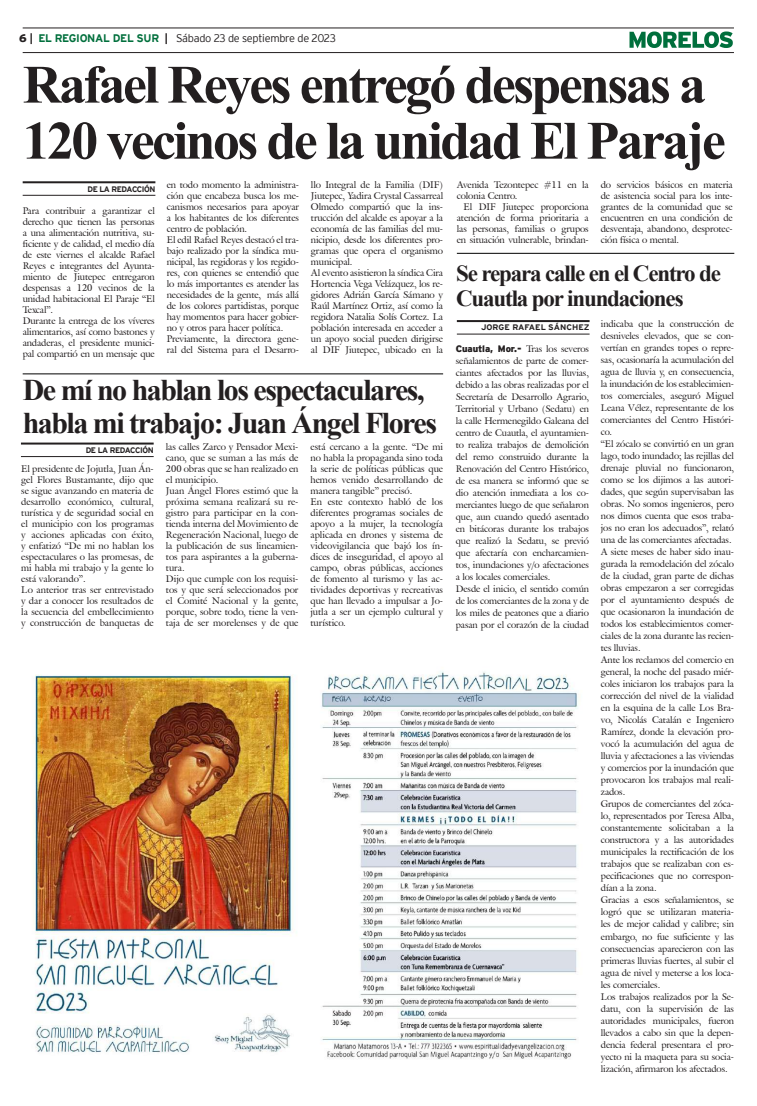
<style>
.page{position:relative;width:757px;height:1106px;background:#fff}
.page>*{position:absolute;margin:0;border:0;box-sizing:border-box;transform-origin:0 0}
.t1{font:700 54px/56px "Times New Roman";letter-spacing:-.05em;color:#231f20}
.t2{font:700 30px/33px "Times New Roman";letter-spacing:-.05em;color:#231f20}
.t3{font:700 23px/25px "Times New Roman";letter-spacing:-.05em;color:#231f20}
.t4{font:300 11px "Interstate";letter-spacing:-.025em;color:#231f20}
.t5{font:9.5px/11px "Galliard IT Cby BT";letter-spacing:-.01em;color:#231f20}
.t6{font:9.4px/12px "Galliard IT Cby BT";letter-spacing:-.01em;color:#231f20}
.t7{font:700 8px "Interstate";letter-spacing:-.05em;color:#231f20}
.t8{font:700 8px "Interstate";color:#231f20;scale:1.05 1}
.s1{font-weight:900}
.s2{font-weight:700}
.s3{font-weight:700;color:#006f3c}
.s4{font-family:"Interstate";font-weight:900}
</style>
<div class="page">
<hr style="left:23px;top:28px;width:711px;height:1px;background:#231f20">
<hr style="left:23px;top:52px;width:711px;height:1px;background:#231f20">
<svg style="left:629px;top:31px;width:104px;height:17px"></svg>
<img style="left:35px;top:671px;width:545px;height:388px">
<hr style="left:23px;top:181px;width:132px;height:2px;background:#231f20">
<hr style="left:23px;top:195px;width:132px;height:1px;background:#231f20">
<hr style="left:457px;top:320px;width:132px;height:2px;background:#231f20">
<hr style="left:457px;top:334px;width:132px;height:1px;background:#231f20">
<hr style="left:21px;top:442px;width:133px;height:2px;background:#231f20">
<hr style="left:21px;top:456px;width:133px;height:1px;background:#231f20">
<hr style="left:23px;top:373px;width:420px;height:1px;background:#000">
<hr style="left:457px;top:253px;width:277px;height:1px;background:#000">
<p class="t4" style="left:19px;top:32px;width:318px"><span class="s1">6</span> <span class="s2">|</span> <span class="s3">EL REGIONAL DEL SUR</span> <span class="s2">|</span> Sábado 23 de septiembre de 2023</p>
<h1 class="t1" style="left:23px;top:55px;width:704px">Rafael Reyes entregó despensas a<br>120 vecinos de la unidad El Paraje</h1>
<p class="t7" style="left:87px;top:185px;width:69px">DE LA REDACCIÓN</p>
<p class="t5" style="left:167px;top:179px;width:134px">en todo momento la administra&shy;ción que encabeza busca los me&shy;canismos necesarios para apoyar a los habitantes de los diferentes centro de población.<br>El edil Rafael Reyes destacó el tra&shy;bajo realizado por la síndica mu&shy;nicipal, las regidoras y los regido&shy;res, con quienes se entendió que lo más importantes es atender las necesidades de la gente, más allá de los colores partidistas, porque hay momentos para hacer gobier&shy;no y otros para hacer política.<br>Previamente, la directora gene&shy;ral del Sistema para el Desarro-</p>
<p class="t5" style="left:311px;top:179px;width:134px">llo Integral de la Familia (DIF)<br>Jiutepec, Yadira Crystal Cassarreal<br>Olmedo compartió que la ins&shy;trucción del alcalde es apoyar a la economía de las familias del mu&shy;nicipio, desde los diferentes pro&shy;gramas que opera el organismo municipal.<br>Al evento asistieron la síndica Cira<br>Hortencia Vega Velázquez, los re&shy;gidores Adrián García Sámano y<br>Raúl Martínez Ortiz, así como la regidora Natalia Solís Cortez. La población interesada en acceder a un apoyo social pueden dirigirse al DIF Jiutepec, ubicado en la</p>
<p class="t5" style="left:601px;top:179px;width:133px;text-align:justify">do servicios básicos en materia de asistencia social para los inte&shy;grantes de la comunidad que se encuentren en una condición de desventaja, abandono, desprotec&shy;ción física o mental.</p>
<p class="t5" style="left:457px;top:179px;width:133px">Avenida Tezontepec #11 en la colonia Centro.</p>
<p class="t5" style="left:457px;top:201px;width:133px;text-align:justify;text-indent:7px">El DIF Jiutepec proporciona atención de forma prioritaria a las personas, familias o grupos en situación vulnerable, brindan-</p>
<p class="t5" style="left:23px;top:205px;width:134px">Para contribuir a garantizar el derecho que tienen las personas a una alimentación nutritiva, su&shy;ficiente y de calidad, el medio día de este viernes el alcalde Rafael<br>Reyes e integrantes del Ayunta&shy;miento de Jiutepec entregaron despensas a 120 vecinos de la unidad habitacional El Paraje “El<br>Texcal”.<br>Durante la entrega de los víveres alimentarios, así como bastones y andaderas, el presidente munici&shy;pal compartió en un mensaje que</p>
<h3 class="t3" style="left:456px;top:260px;width:266px">Se repara calle en el Centro de<br>Cuautla por inundaciones</h3>
<p class="t8" style="left:481px;top:322px;width:105px">JORGE RAFAEL SÁNCHEZ</p>
<p class="t6" style="left:601px;top:318px;width:135px">indicaba que la construcción de desniveles elevados, que se con&shy;vertían en grandes topes o repre&shy;sas, ocasionaría la acumulación del agua de lluvia y, en consecuencia, la inundación de los establecimien&shy;tos comerciales, aseguró Miguel<br>Leana Vélez, representante de los comerciantes del Centro Históri&shy;co.<br>“El zócalo se convirtió en un gran lago, todo inundado; las rejillas del drenaje pluvial no funcionaron, como se los dijimos a las autori&shy;dades, que según supervisaban las obras. No somos ingenieros, pero nos dimos cuenta que esos traba&shy;jos no eran los adecuados”, relató una de las comerciantes afectadas.<br>A siete meses de haber sido inau&shy;gurada la remodelación del zócalo de la ciudad, gran parte de dichas obras empezaron a ser corregidas por el ayuntamiento después de que ocasionaron la inundación de todos los establecimientos comer&shy;ciales de la zona durante las recien&shy;tes lluvias.<br>Ante los reclamos del comercio en general, la noche del pasado miér&shy;coles iniciaron los trabajos para la corrección del nivel de la vialidad en la esquina de la calle Los Bra&shy;vo, Nicolás Catalán e Ingeniero<br>Ramírez, donde la elevación pro&shy;vocó la acumulación del agua de lluvia y afectaciones a las viviendas y comercios por la inundación que provocaron los trabajos mal reali&shy;zados.<br>Grupos de comerciantes del zóca&shy;lo, representados por Teresa Alba, constantemente solicitaban a la constructora y a las autoridades municipales la rectificación de los trabajos que se realizaban con es&shy;pecificaciones que no correspon&shy;dían a la zona.<br>Gracias a esos señalamientos, se logró que se utilizaran materia&shy;les de mejor calidad y calibre; sin embargo, no fue suficiente y las consecuencias aparecieron con las primeras lluvias fuertes, al subir el agua de nivel y meterse a los loca&shy;les comerciales.<br>Los trabajos realizados por la Se&shy;datu, con la supervisión de las autoridades municipales, fueron llevados a cabo sin que la depen&shy;dencia federal presentara el pro&shy;yecto ni la maqueta para su socia&shy;lización, afirmaron los afectados.</p>
<p class="t6" style="left:456px;top:342px;width:135px"><span class="s4">Cuautla, Mor.-</span> Tras los severos señalamientos de parte de comer&shy;ciantes afectados por las lluvias, debido a las obras realizadas por el<br>Secretaría de Desarrollo Agrario,<br>Territorial y Urbano (Sedatu) en la calle Hermenegildo Galeana del centro de Cuautla, el ayuntamien&shy;to realiza trabajos de demolición del remo construido durante la<br>Renovación del Centro Histórico, de esa manera se informó que se dio atención inmediata a los co&shy;merciantes luego de que señalaron que, aun cuando quedó asentado en bitácoras durante los trabajos que realizó la Sedatu, se previó que afectaría con encharcamien&shy;tos, inundaciones y/o afectaciones a los locales comerciales.<br>Desde el inicio, el sentido común de los comerciantes de la zona y de los miles de peatones que a diario pasan por el corazón de la ciudad</p>
<h2 class="t2" style="left:23px;top:372px;width:416px">De mí no hablan los espectaculares, habla mi trabajo: Juan Ángel Flores</h2>
<p class="t5" style="left:166px;top:441px;width:134px">las calles Zarco y Pensador Mexi&shy;cano, que se suman a las más de<br>200 obras que se han realizado en el municipio.<br>Juan Ángel Flores estimó que la próxima semana realizará su re&shy;gistro para participar en la con&shy;tienda interna del Movimiento de<br>Regeneración Nacional, luego de la publicación de sus lineamien&shy;tos para aspirantes a la guberna&shy;tura.<br>Dijo que cumple con los requisi&shy;tos y que será seleccionados por el Comité Nacional y la gente, porque, sobre todo, tiene la ven&shy;taja de ser morelenses y de que</p>
<p class="t5" style="left:310px;top:441px;width:134px">está cercano a la gente. “De mi no habla la propaganda sino toda la serie de políticas públicas que hemos venido desarrollando de manera tangible” precisó.<br>En este contexto habló de los diferentes programas sociales de apoyo a la mujer, la tecnología aplicada en drones y sistema de videovigilancia que bajó los ín&shy;dices de inseguridad, el apoyo al campo, obras públicas, acciones de fomento al turismo y las ac&shy;tividades deportivas y recreativas que han llevado a impulsar a Jo&shy;jutla a ser un ejemplo cultural y turístico.</p>
<p class="t7" style="left:86px;top:446px;width:69px">DE LA REDACCIÓN</p>
<p class="t5" style="left:21px;top:463px;width:134px">El presidente de Jojutla, Juan Án&shy;gel Flores Bustamante, dijo que se sigue avanzando en materia de desarrollo económico, cultural, turística y de seguridad social en el municipio con los programas y acciones aplicadas con éxito, y enfatizó “De mi no hablan los espectaculares o las promesas, de mi habla mi trabajo y la gente lo está valorando”.<br>Lo anterior tras ser entrevistado y dar a conocer los resultados de la secuencia del embellecimiento y construcción de banquetas de</p>
</div>
